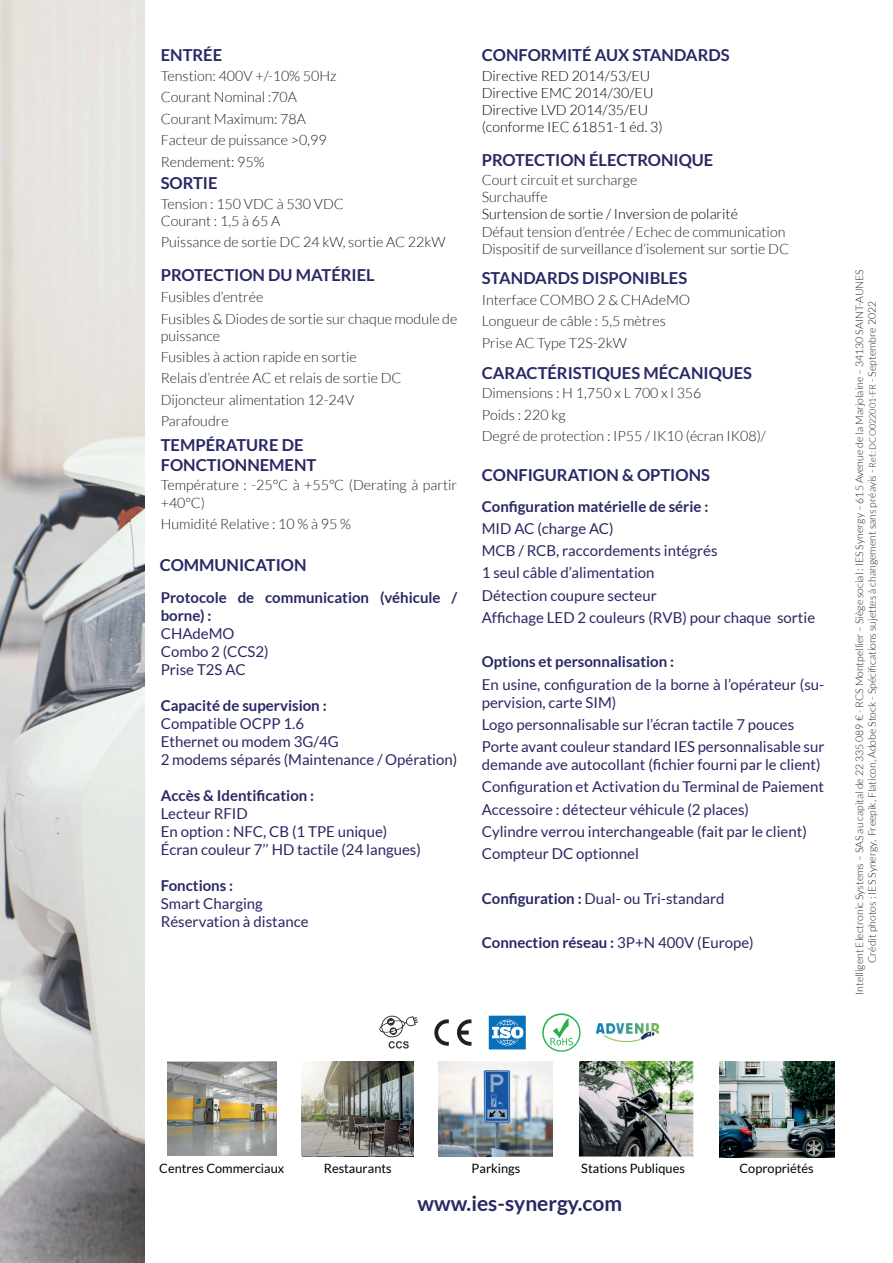
<style>
.page{position:relative;width:893px;height:1263px;background:#fff}
.page>*{position:absolute;margin:0;border:0;box-sizing:border-box;transform-origin:0 0}
.t1{font:700 21px "Lato";color:#282864}
.t2{font:700 16.5px/19.8px "Lato";color:#282864}
.t3{font:15px/22.2px "Lato";color:#282864}
.t4{font:700 15px/18px "Lato";color:#282864}
.t5{font:300 14.25px/21.3px "Lato";color:#231f20}
.t6{font:300 14.25px/17.1px "Lato";color:#000001}
.t7{font:12.9px "Lato";color:#000001}
.t8{font:300 10.5px/12.6px "Lato";color:#231f20;text-align:center}
.s1{font-weight:700}
.s2{font-weight:400}
.s3{font-size:9px}
</style>
<div class="page">
<img style="left:0;top:0;width:145px;height:1263px">
<svg style="left:379px;top:1015px;width:39px;height:34px"></svg>
<svg style="left:434px;top:1019px;width:15px;height:27px"></svg>
<svg style="left:457px;top:1019px;width:14px;height:27px"></svg>
<svg style="left:489px;top:1016px;width:37px;height:33px"></svg>
<svg style="left:542px;top:1013px;width:39px;height:39px"></svg>
<img style="left:596px;top:1023px;width:62px;height:19px">
<img style="left:168px;top:1061px;width:108px;height:2px">
<img style="left:302px;top:1061px;width:111px;height:95px">
<img style="left:167px;top:1063px;width:110px;height:93px">
<img style="left:438px;top:1061px;width:115px;height:95px">
<img style="left:719px;top:1061px;width:116px;height:96px">
<img style="left:579px;top:1061px;width:113px;height:94px">
<p class="t2" style="left:161px;top:46px;width:63px">ENTRÉE</p>
<p class="t5" style="left:161px;top:66px;width:177px">Tenstion: 400V +/-10% 50Hz<br>Courant Nominal :70A<br>Courant Maximum: 78A<br>Facteur de puissance &gt;0,99<br>Rendement: 95%</p>
<p class="t2" style="left:161px;top:173px;width:58px">SORTIE</p>
<p class="t5" style="left:161px;top:196px;width:185px;line-height:17.1px">Tension : 150 VDC à 530 VDC<br>Courant : 1,5 à 65 A</p>
<p class="t5" style="left:161px;top:232px;width:286px">Puissance de sortie DC 24 kW, sortie AC 22kW</p>
<p class="t2" style="left:161px;top:266px;width:216px">PROTECTION DU MATÉRIEL</p>
<p class="t5" style="left:161px;top:287px;width:298px">Fusibles d’entrée<br>Fusibles &amp; Diodes de sortie sur chaque module de</p>
<p class="t5" style="left:161px;top:326px;width:242px">puissance<br>Fusibles à action rapide en sortie<br>Relais d’entrée AC et relais de sortie DC<br>Dijoncteur alimentation 12-24V<br>Parafoudre</p>
<p class="t2" style="left:161px;top:435px;width:157px">TEMPÉRATURE DE<br>FONCTIONNEMENT</p>
<p class="t5" style="left:161px;top:478px;width:298px;line-height:17.1px">Température : -25°C à +55°C (Derating à partir +40°C)</p>
<p class="t5" style="left:161px;top:514px;width:192px">Humidité Relative : 10 % à 95 %</p>
<p class="t2" style="left:160px;top:555px;width:148px">COMMUNICATION</p>
<p class="t4" style="left:161px;top:589px;width:298px">Protocole de communication (véhicule / borne) :</p>
<p class="t3" style="left:161px;top:625px;width:110px;line-height:18px">CHAdeMO<br>Combo 2 (CCS2)<br>Prise T2S AC</p>
<p class="t4" style="left:161px;top:697px;width:167px">Capacité de supervision :</p>
<p class="t3" style="left:161px;top:715px;width:298px;line-height:18px">Compatible OCPP 1.6<br>Ethernet ou modem 3G/4G<br>2 modems séparés (Maintenance / Opération)</p>
<p class="t4" style="left:161px;top:786px;width:155px">Accès &amp; Identification :</p>
<p class="t3" style="left:161px;top:805px;width:262px;line-height:18px">Lecteur RFID<br>En option : NFC, CB (1 TPE unique)<br>Écran couleur 7’’ HD tactile (24 langues)</p>
<p class="t4" style="left:161px;top:877px;width:74px">Fonctions :</p>
<p class="t3" style="left:161px;top:895px;width:149px;line-height:18px">Smart Charging<br>Réservation à distance</p>
<p class="t2" style="left:482px;top:46px;width:249px">CONFORMITÉ AUX STANDARDS</p>
<p class="t6" style="left:482px;top:68px;width:183px">Directive RED 2014/53/EU<br>Directive EMC 2014/30/EU<br>Directive LVD 2014/35/EU (conforme IEC 61851-1 éd. 3)</p>
<p class="t2" style="left:482px;top:150px;width:233px">PROTECTION ÉLECTRONIQUE</p>
<p class="t5" style="left:482px;top:173px;width:157px;line-height:17.1px">Court circuit et surcharge<br>Surchauffe</p>
<p class="t6" style="left:482px;top:207px;width:258px">Surtension de sortie / Inversion de polarité</p>
<p class="t5" style="left:482px;top:224px;width:309px;line-height:17.1px">Défaut tension d’entrée / Echec de communication<br>Dispositif de surveillance d’isolement sur sortie DC</p>
<p class="t2" style="left:482px;top:268px;width:207px">STANDARDS DISPONIBLES</p>
<p class="t5" style="left:482px;top:290px;width:210px">Interface COMBO 2 &amp; CHAdeMO<br>Longueur de câble : 5,5 mètres<br>Prise AC Type T2S-2kW</p>
<p class="t2" style="left:482px;top:363px;width:272px">CARACTÉRISTIQUES MÉCANIQUES</p>
<p class="t5" style="left:482px;top:384px;width:286px">Dimensions : H 1,750 x L 700 x l 356<br>Poids : 220 kg<br>Degré de protection : IP55 / IK10 (écran IK08)/</p>
<p class="t2" style="left:482px;top:465px;width:230px">CONFIGURATION &amp; OPTIONS</p>
<p class="t4" style="left:482px;top:497px;width:228px">Configuration matérielle de série :</p>
<p class="t3" style="left:482px;top:517px;width:335px">MID AC (charge AC)<br>MCB / RCB, raccordements intégrés<br>1 seul câble d’alimentation<br>Détection coupure secteur<br>Affichage LED 2 couleurs (RVB) pour chaque sortie</p>
<p class="t4" style="left:482px;top:653px;width:194px">Options et personnalisation :</p>
<p class="t3" style="left:482px;top:675px;width:344px;line-height:18px">En usine, configuration de la borne à l’opérateur (su&shy;pervision, carte SIM)</p>
<p class="t3" style="left:482px;top:713px;width:344px">Logo personnalisable sur l’écran tactile 7 pouces<br>Porte avant couleur standard IES personnalisable sur</p>
<p class="t3" style="left:482px;top:753px;width:344px">demande ave autocollant (fichier fourni par le client)<br>Configuration et Activation du Terminal de Paiement Accessoire : détecteur véhicule (2 places)<br>Cylindre verrou interchangeable (fait par le client)<br>Compteur DC optionnel</p>
<p class="t3" style="left:482px;top:887px;width:244px"><span class="s1">Configuration :</span> Dual- ou Tri-standard</p>
<p class="t4" style="left:482px;top:934px;width:273px">Connection réseau : <span class="s2">3P+N 400V (Europe)</span></p>
<p class="t8" style="left:854px;top:995px;width:727px;rotate:-90deg">Intelligent Electronic Systems – SAS au capital de 22 335 089 € - RCS Montpellier – Siège social : IES Synergy – 615 Avenue de la Marjolaine – 34130 SAINT-AUNES<br>Crédit photos : IES Synergy, Freepik, Flaticon, Adobe Stock - Spécifications sujettes à changement sans préavis - <span class="s3">Ref.: DCO022001-FR</span> - Septembre 2022</p>
<p class="t7" style="left:159px;top:1161px;width:127px">Centres Commerciaux</p>
<p class="t7" style="left:324px;top:1161px;width:69px">Restaurants</p>
<p class="t7" style="left:472px;top:1161px;width:50px">Parkings</p>
<p class="t7" style="left:581px;top:1161px;width:105px">Stations Publiques</p>
<p class="t7" style="left:739px;top:1161px;width:76px">Copropriétés</p>
<h1 class="t1" style="left:418px;top:1192px;width:206px">www.ies-synergy.com</h1>
</div>
